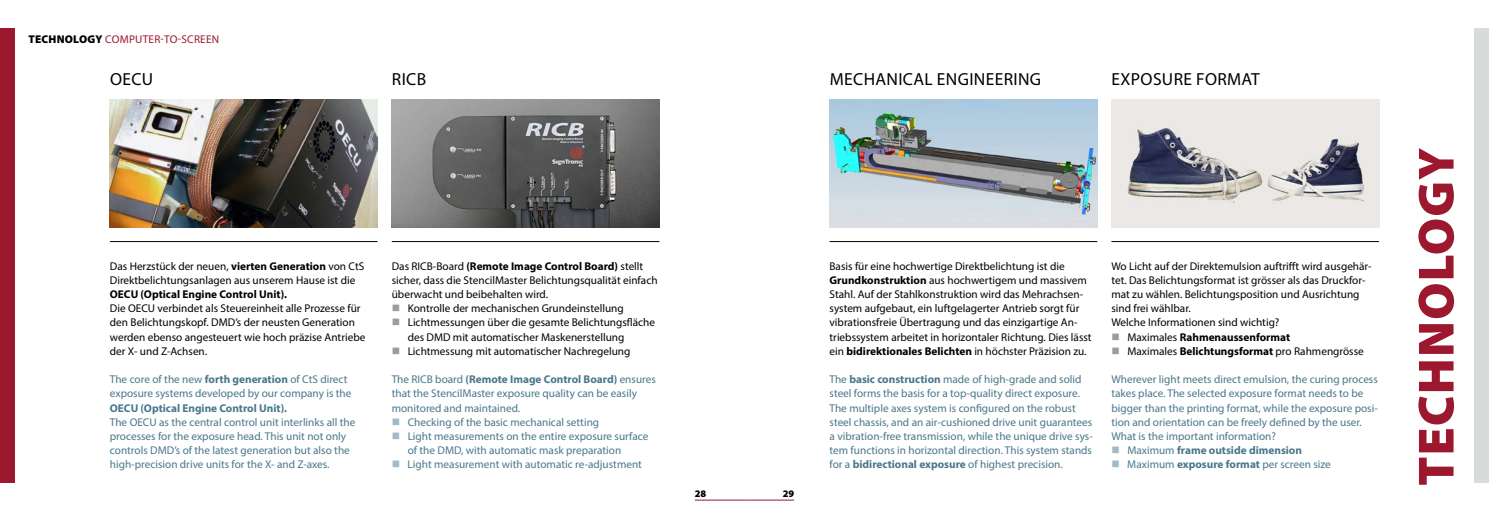
<style>
.page{position:relative;width:1489px;height:525px;background:#fff}
.page>*{position:absolute;margin:0;border:0;box-sizing:border-box;transform-origin:0 0}
.t1{font:900 51.25px "Myriad Pro";letter-spacing:.02em;color:#9c182f}
.t2{font:17.5px "Myriad Pro";letter-spacing:.02em;color:#000}
.t3{font:11.25px/14.1px "Myriad Pro";color:#48778b}
.t4{font:11.25px/14.1px "Myriad Pro";color:#000}
.t5{font:700 11.25px "Myriad Pro";color:#48778b}
.t6{font:700 11.25px "Myriad Pro";color:#000}
.t7{font:11.25px "Myriad Pro";letter-spacing:.02em;color:#9c182f}
.t8{font:900 10px "Myriad Pro";color:#000}
.s1{font-weight:900;color:#000}
.s2{font-weight:700}
.s3{font-weight:400}
</style>
<div class="page">
<div style="left:0;top:28px;width:14px;height:454px;background:#9c182f"></div>
<div style="left:1474px;top:28px;width:14px;height:454px;background:#d9dada"></div>
<hr style="left:110px;top:241px;width:267px;height:1px;background:#000">
<img style="left:110px;top:99px;width:267px;height:128px">
<img style="left:392px;top:99px;width:267px;height:128px">
<hr style="left:392px;top:241px;width:267px;height:1px;background:#000">
<img style="left:829px;top:99px;width:268px;height:128px">
<hr style="left:829px;top:241px;width:268px;height:1px;background:#000">
<img style="left:1111px;top:99px;width:267px;height:128px">
<hr style="left:1111px;top:241px;width:267px;height:1px;background:#000">
<hr style="left:694px;top:499px;width:50px;height:1px;background:#9c182f">
<hr style="left:744px;top:499px;width:50px;height:1px;background:#9c182f">
<p class="t7" style="left:28px;top:32px;width:192px"><span class="s1">TECHNOLOGY</span> COMPUTER-TO-SCREEN</p>
<h2 class="t2" style="left:110px;top:68px;width:45px">OECU</h2>
<h2 class="t2" style="left:392px;top:68px;width:36px">RICB</h2>
<h2 class="t2" style="left:829px;top:68px;width:213px">MECHANICAL ENGINEERING</h2>
<h2 class="t2" style="left:1111px;top:68px;width:150px">EXPOSURE FORMAT</h2>
<p class="t4" style="left:110px;top:258px;width:256px">Das Herzstück der neuen, <span class="s2">vierten Generation</span> von CtS<br>Direktbelichtungsanlagen aus unserem Hause ist die</p>
<p class="t6" style="left:110px;top:287px;width:179px">OECU (Optical Engine Control Unit).</p>
<p class="t4" style="left:110px;top:301px;width:257px">Die OECU verbindet als Steuereinheit alle Prozesse für den Belichtungskopf. DMD’s der neusten Generation werden ebenso angesteuert wie hoch präzise Antriebe der X- und Z-Achsen.</p>
<p class="t3" style="left:110px;top:372px;width:243px">The core of the new <span class="s2">forth generation</span> of CtS direct exposure systems developed by our company is the</p>
<p class="t5" style="left:110px;top:400px;width:179px">OECU (Optical Engine Control Unit).</p>
<p class="t3" style="left:110px;top:414px;width:247px">The OECU as the central control unit interlinks all the processes for the exposure head. This unit not only controls DMD’s of the latest generation but also the high-precision drive units for the X- and Z-axes.</p>
<p class="t6" style="left:392px;top:258px;width:253px"><span class="s3">Das RICB-Board</span> (Remote Image Control Board) <span class="s3">stellt</span></p>
<p class="t4" style="left:392px;top:272px;width:267px">sicher, dass die StencilMaster Belichtungsqualität einfach</p>
<p class="t4" style="left:392px;top:287px;width:158px">überwacht und beibehalten wird.</p>
<p class="t4" style="left:407px;top:301px;width:217px">Kontrolle der mechanischen Grundeinstellung</p>
<p class="t4" style="left:407px;top:315px;width:249px">Lichtmessungen über die gesamte Belichtungsfläche</p>
<p class="t4" style="left:407px;top:329px;width:218px">des DMD mit automatischer Maskenerstellung</p>
<p class="t4" style="left:407px;top:343px;width:224px">Lichtmessung mit automatischer Nachregelung</p>
<p class="t5" style="left:392px;top:372px;width:266px"><span class="s3">The RICB board</span> (Remote Image Control Board) <span class="s3">ensures</span></p>
<p class="t3" style="left:392px;top:386px;width:247px">that the StencilMaster exposure quality can be easily</p>
<p class="t3" style="left:392px;top:400px;width:130px">monitored and maintained.</p>
<p class="t3" style="left:407px;top:414px;width:193px">Checking of the basic mechanical setting</p>
<p class="t3" style="left:407px;top:428px;width:242px">Light measurements on the entire exposure surface</p>
<p class="t3" style="left:407px;top:443px;width:215px">of the DMD, with automatic mask preparation</p>
<p class="t3" style="left:407px;top:457px;width:236px">Light measurement with automatic re-adjustment</p>
<p class="t8" style="left:694px;top:486px;width:13px">28</p>
<p class="t8" style="left:782px;top:486px;width:13px">29</p>
<p class="t4" style="left:829px;top:258px;width:263px">Basis für eine hochwertige Direktbelichtung ist die <span class="s2">Grundkonstruktion</span> aus hochwertigem und massivem Stahl. Auf der Stahlkonstruktion wird das Mehrachsen&shy;system aufgebaut, ein luftgelagerter Antrieb sorgt für vibrationsfreie Übertragung und das einzigartige An&shy;triebssystem arbeitet in horizontaler Richtung. Dies lässt ein <span class="s2">bidirektionales Belichten</span> in höchster Präzision zu.</p>
<p class="t3" style="left:829px;top:372px;width:265px">The <span class="s2">basic construction</span> made of high-grade and solid steel forms the basis for a top-quality direct exposure.<br>The multiple axes system is configured on the robust steel chassis, and an air-cushioned drive unit guarantees a vibration-free transmission, while the unique drive sys&shy;tem functions in horizontal direction. This system stands for a <span class="s2">bidirectional exposure</span> of highest precision.</p>
<p class="t4" style="left:1111px;top:258px;width:262px">Wo Licht auf der Direktemulsion auftrifft wird ausgehär-</p>
<p class="t4" style="left:1111px;top:273px;width:255px">tet. Das Belichtungsformat ist grösser als das Druckfor-</p>
<p class="t4" style="left:1111px;top:287px;width:250px">mat zu wählen. Belichtungsposition und Ausrichtung</p>
<p class="t4" style="left:1111px;top:301px;width:81px">sind frei wählbar.</p>
<p class="t4" style="left:1111px;top:315px;width:170px">Welche Informationen sind wichtig?</p>
<p class="t6" style="left:1127px;top:329px;width:164px"><span class="s3">Maximales</span> Rahmenaussenformat</p>
<p class="t4" style="left:1127px;top:343px;width:238px">Maximales <span class="s2">Belichtungsformat</span> pro Rahmengrösse</p>
<p class="t3" style="left:1111px;top:372px;width:268px">Wherever light meets direct emulsion, the curing process</p>
<p class="t3" style="left:1111px;top:386px;width:253px">takes place. The selected exposure format needs to be</p>
<p class="t3" style="left:1111px;top:400px;width:268px">bigger than the printing format, while the exposure posi-</p>
<p class="t3" style="left:1111px;top:414px;width:252px">tion and orientation can be freely defined by the user.</p>
<p class="t3" style="left:1111px;top:428px;width:166px">What is the important information?</p>
<p class="t5" style="left:1127px;top:443px;width:176px"><span class="s3">Maximum</span> frame outside dimension</p>
<p class="t3" style="left:1127px;top:457px;width:205px">Maximum <span class="s2">exposure format</span> per screen size</p>
<h1 class="t1" style="left:1401px;top:485px;width:339px;rotate:-90deg">TECHNOLOGY</h1>
</div>
